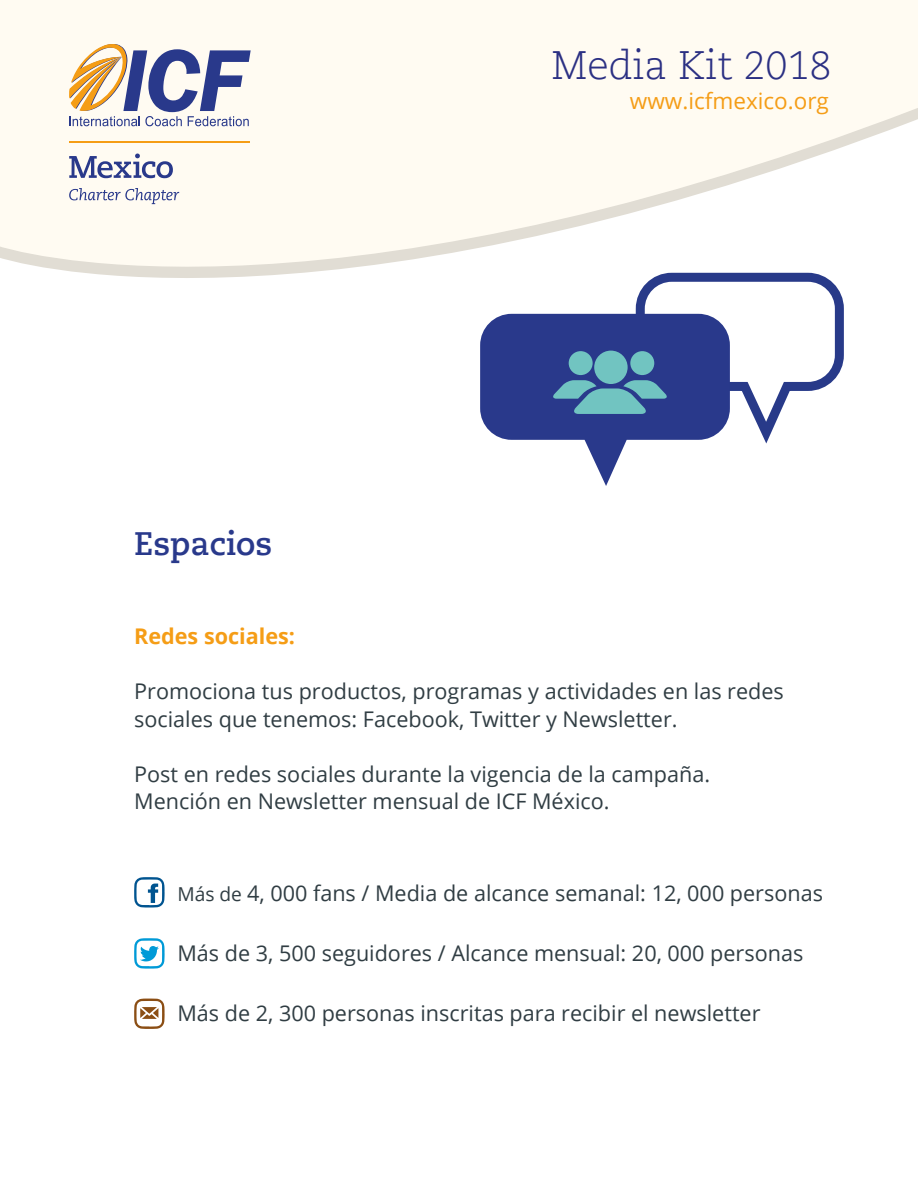
<style>
.page{position:relative;width:918px;height:1188px;background:#fff}
.page>*{position:absolute;margin:0;border:0;box-sizing:border-box;transform-origin:0 0}
.t1{font:300 39.6px "Caecilia LT Std";color:#2b3083}
.t2{font:700 32.4px "Caecilia LT Std";color:#29398b}
.t3{font:22.5px "Open Sans";color:#f59d16}
.t4{font:21.6px/27.6px "Open Sans";color:#303d43}
.t5{font:700 21.6px "Open Sans";color:#f59d16}
.s1{font-size:19.2px}
</style>
<div class="page">
<svg style="left:134px;top:877px;width:31px;height:31px"></svg>
<svg style="left:134px;top:999px;width:31px;height:30px"></svg>
<svg style="left:134px;top:938px;width:31px;height:31px"></svg>
<svg style="left:0;top:0;width:918px;height:278px;fill:#fffbf2"></svg>
<svg style="left:69px;top:188px;width:110px;height:16px"></svg>
<svg style="left:69px;top:154px;width:104px;height:24px"></svg>
<svg style="left:69px;top:44px;width:182px;height:82px"></svg>
<hr style="left:69px;top:142px;width:181px;height:1px;background:#f59d15">
<svg style="left:480px;top:268px;width:368px;height:218px"></svg>
<div style="left:569px;top:351px;width:24px;height:24px;background:#71c4c1;border-radius:50%"></div>
<div style="left:630px;top:351px;width:24px;height:24px;background:#71c4c1;border-radius:50%"></div>
<div style="left:594px;top:351px;width:34px;height:33px;background:#71c4c1;border-radius:50%"></div>
<h2 class="t2" style="left:134px;top:525px;width:140px">Espacios</h2>
<h1 class="t1" style="left:551px;top:43px;width:282px">Media Kit 2018</h1>
<p class="t3" style="left:630px;top:86px;width:200px">www.icfmexico.org</p>
<p class="t5" style="left:134px;top:621px;width:162px">Redes sociales:</p>
<p class="t4" style="left:134px;top:677px;width:651px">Promociona tus productos, programas y actividades en las redes sociales que tenemos: Facebook, Twitter y Newsletter.</p>
<p class="t4" style="left:134px;top:760px;width:578px">Post en redes sociales durante la vigencia de la campaña.<br>Mención en Newsletter mensual de ICF México.</p>
<p class="t4" style="left:177px;top:878px;width:647px"><span class="s1">Más de</span> 4, 000 fans / Media de alcance semanal: 12, 000 personas</p>
<p class="t4" style="left:177px;top:938px;width:627px">Más de 3, 500 seguidores / Alcance mensual: 20, 000 personas</p>
<p class="t4" style="left:177px;top:998px;width:585px">Más de 2, 300 personas inscritas para recibir el newsletter</p>
</div>
